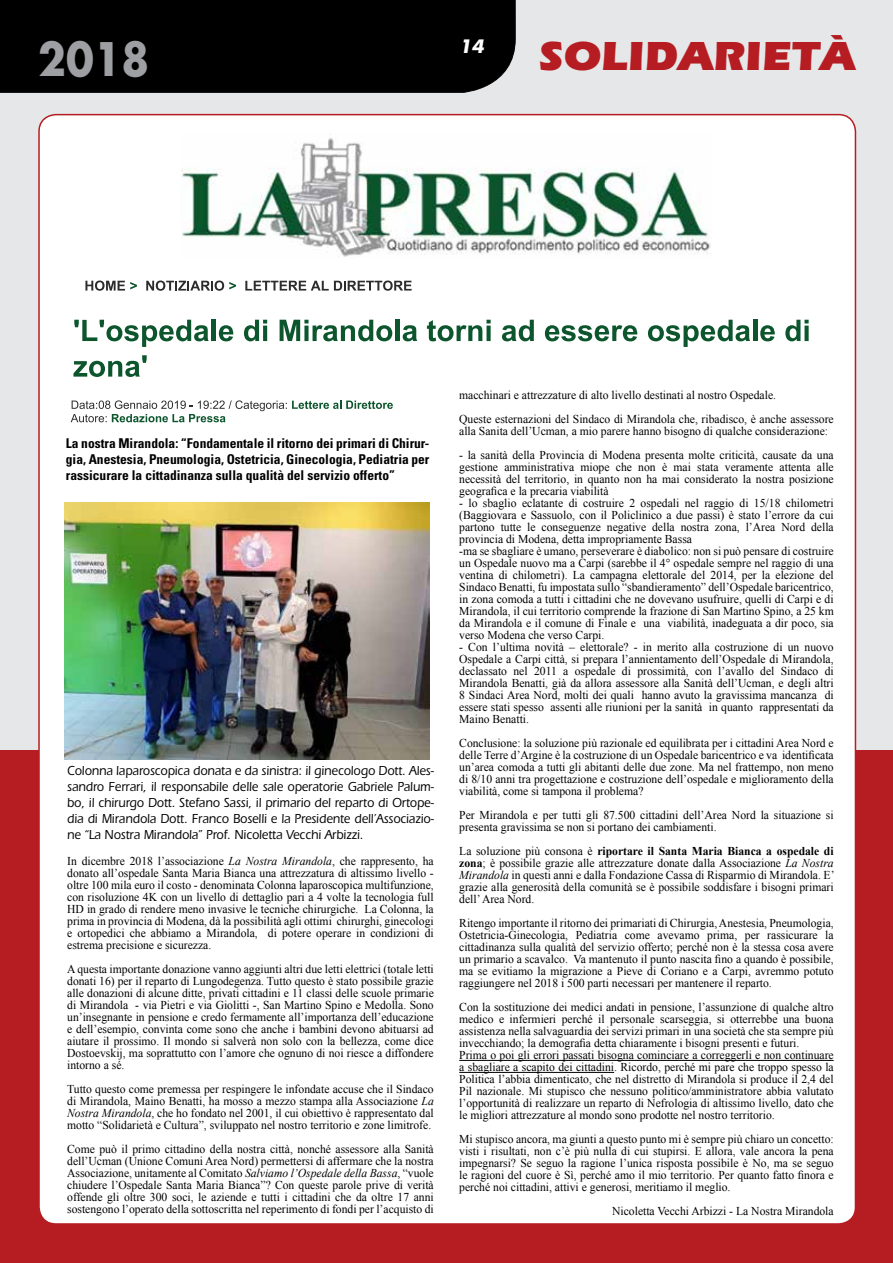
<style>
.page{position:relative;width:893px;height:1263px;background:#fff}
.page>*{position:absolute;margin:0;border:0;box-sizing:border-box;transform-origin:0 0}
.t1{font:700 45px "Futura";color:#9d9fa2;scale:.9 1}
.t2{font:900 42px "Itc Eras";color:#b61d22}
.t3{font:italic 700 18px "Futura";color:#fff}
.t4{font:500 13.5px/16.2px "Itc Eras";color:#000;text-align:justify;scale:.9 1}
.t5{font:700 condensed 13.5px/16.2px "Univers";color:#000;text-align:justify}
.t6{font:12px/12px "Times New Roman";color:#000;text-align:justify}
.s1{font-style:italic}
.s2{font-weight:700}
</style>
<div class="page">
<div style="left:0;top:0;width:893px;height:753px;background:#e6e7e8"></div>
<div style="left:0;top:0;width:516px;height:93px;background:#000"></div>
<div style="left:0;top:750px;width:893px;height:513px;background:#b61d22"></div>
<div style="left:39px;top:115px;width:816px;height:1109px;background:#fff;border-radius:17px"></div>
<img style="left:182px;top:138px;width:529px;height:119px">
<img style="left:64px;top:502px;width:365px;height:257px">
<svg style="left:74px;top:320px;width:135px;height:27px"></svg>
<hr style="left:212px;top:320px;width:4px;height:21px;background:#0c552d">
<svg style="left:219px;top:325px;width:14px;height:16px"></svg>
<svg style="left:244px;top:320px;width:23px;height:21px"></svg>
<svg style="left:263px;top:326px;width:4px;height:15px"></svg>
<svg style="left:280px;top:320px;width:112px;height:21px"></svg>
<div style="left:395px;top:320px;width:5px;height:21px;background:#0c552d"></div>
<svg style="left:403px;top:325px;width:14px;height:16px"></svg>
<svg style="left:427px;top:320px;width:64px;height:21px"></svg>
<div style="left:486px;top:326px;width:5px;height:15px;background:#0c552d"></div>
<svg style="left:502px;top:320px;width:32px;height:21px"></svg>
<svg style="left:545px;top:325px;width:92px;height:16px"></svg>
<svg style="left:648px;top:320px;width:102px;height:27px"></svg>
<hr style="left:753px;top:320px;width:4px;height:21px;background:#0c552d">
<svg style="left:760px;top:325px;width:15px;height:16px"></svg>
<svg style="left:785px;top:320px;width:24px;height:21px"></svg>
<div style="left:804px;top:326px;width:5px;height:15px;background:#0c552d"></div>
<svg style="left:73px;top:355px;width:74px;height:22px"></svg>
<svg style="left:85px;top:280px;width:327px;height:11px"></svg>
<svg style="left:71px;top:400px;width:322px;height:22px"></svg>
<hr style="left:459px;top:1060px;width:375px;height:1px;background:#000">
<hr style="left:459px;top:1072px;width:155px;height:1px;background:#000">
<h1 class="t1" style="left:38px;top:27px;width:125px">2018</h1>
<h2 class="t2" style="left:537px;top:32px;width:319px">SOLIDARIETÀ</h2>
<h3 class="t3" style="left:459px;top:33px;width:26px">14</h3>
<p class="t5" style="left:66px;top:435px;width:365px">La nostra Mirandola: “Fondamentale il ritorno dei primari di Chirur&shy;gia, Anestesia, Pneumologia, Ostetricia, Ginecologia, Pediatria per rassicurare la cittadinanza sulla qualità del servizio offerto”</p>
<p class="t4" style="left:67px;top:762px;width:409px">Colonna laparoscopica donata e da sinistra: il ginecologo Dott. Ales&shy;sandro Ferrari, il responsabile delle sale operatorie Gabriele Palum&shy;bo, il chirurgo Dott. Stefano Sassi, il primario del reparto di Ortope&shy;dia di Mirandola Dott. Franco Boselli e la Presidente dell’Associazio&shy;ne “La Nostra Mirandola” Prof. Nicoletta Vecchi Arbizzi.</p>
<p class="t6" style="left:67px;top:855px;width:368px">In dicembre 2018 l’associazione <span class="s1">La Nostra Mirandola</span>, che rappresento, ha donato all’ospedale Santa Maria Bianca una attrezzatura di altissimo livello - oltre 100 mila euro il costo - denominata Colonna laparoscopica multifunzione, con risoluzione 4K con un livello di dettaglio pari a 4 volte la tecnologia full HD in grado di rendere meno invasive le tecniche chirurgiche. La Colonna, la prima in provincia di Modena, dà la possibilità agli ottimi chirurghi, ginecologi e ortopedici che abbiamo a Mirandola, di potere operare in condizioni di estrema precisione e sicurezza.</p>
<p class="t6" style="left:67px;top:963px;width:368px">A questa importante donazione vanno aggiunti altri due letti elettrici (totale letti donati 16) per il reparto di Lungodegenza. Tutto questo è stato possibile grazie alle donazioni di alcune ditte, privati cittadini e 11 classi delle scuole primarie di Mirandola - via Pietri e via Giolitti -, San Martino Spino e Medolla. Sono un’insegnante in pensione e credo fermamente all’importanza dell’educazione e dell’esempio, convinta come sono che anche i bambini devono abituarsi ad aiutare il prossimo. Il mondo si salverà non solo con la bellezza, come dice Dostoevskij, ma soprattutto con l’amore che ognuno di noi riesce a diffondere intorno a sé.</p>
<p class="t6" style="left:67px;top:1083px;width:368px">Tutto questo come premessa per respingere le infondate accuse che il Sindaco di Mirandola, Maino Benatti, ha mosso a mezzo stampa alla Associazione <span class="s1">La Nostra Mirandola</span>, che ho fondato nel 2001, il cui obiettivo è rappresentato dal motto “Solidarietà e Cultura”, sviluppato nel nostro territorio e zone limitrofe.</p>
<p class="t6" style="left:67px;top:1143px;width:368px">Come può il primo cittadino della nostra città, nonché assessore alla Sanità dell’Ucman (Unione Comuni Area Nord) permettersi di affermare che la nostra Associazione, unitamente al Comitato <span class="s1">Salviamo l’Ospedale della Bassa</span>, “vuole chiudere l’Ospedale Santa Maria Bianca”? Con queste parole prive di verità offende gli oltre 300 soci, le aziende e tutti i cittadini che da oltre 17 anni sostengono l’operato della sottoscritta nel reperimento di fondi per l’acquisto di</p>
<p class="t6" style="left:459px;top:383px;width:376px;line-height:24px">macchinari e attrezzature di alto livello destinati al nostro Ospedale.<br>Queste esternazioni del Sindaco di Mirandola che, ribadisco, è anche assessore</p>
<p class="t6" style="left:459px;top:425px;width:370px">alla Sanita dell’Ucman, a mio parere hanno bisogno di qualche considerazione:</p>
<p class="t6" style="left:459px;top:449px;width:376px">- la sanità della Provincia di Modena presenta molte criticità, causate da una gestione amministrativa miope che non è mai stata veramente attenta alle necessità del territorio, in quanto non ha mai considerato la nostra posizione geografica e la precaria viabilità</p>
<p class="t6" style="left:459px;top:497px;width:376px;text-align:left">- lo sbaglio eclatante di costruire 2 ospedali nel raggio di 15/18 chilometri (Baggiovara e Sassuolo, con il Policlinico a due passi) è stato l’errore da cui partono tutte le conseguenze negative della nostra zona, l’Area Nord della provincia di Modena, detta impropriamente Bassa<br>-ma se sbagliare è umano, perseverare è diabolico: non si può pensare di costruire un Ospedale nuovo ma a Carpi (sarebbe il 4° ospedale sempre nel raggio di una ventina di chilometri). La campagna elettorale del 2014, per la elezione del Sindaco Benatti, fu impostata sullo “sbandieramento” dell’Ospedale baricentrico, in zona comoda a tutti i cittadini che ne dovevano usufruire, quelli di Carpi e di Mirandola, il cui territorio comprende la frazione di San Martino Spino, a 25 km da Mirandola e il comune di Finale e una viabilità, inadeguata a dir poco, sia verso Modena che verso Carpi.</p>
<p class="t6" style="left:459px;top:641px;width:376px">- Con l’ultima novità – elettorale? - in merito alla costruzione di un nuovo Ospedale a Carpi città, si prepara l’annientamento dell’Ospedale di Mirandola, declassato nel 2011 a ospedale di prossimità, con l’avallo del Sindaco di Mirandola Benatti, già da allora assessore alla Sanità dell’Ucman, e degli altri 8 Sindaci Area Nord, molti dei quali hanno avuto la gravissima mancanza di essere stati spesso assenti alle riunioni per la sanità in quanto rappresentati da Maino Benatti.</p>
<p class="t6" style="left:459px;top:737px;width:376px">Conclusione: la soluzione più razionale ed equilibrata per i cittadini Area Nord e delle Terre d’Argine è la costruzione di un Ospedale baricentrico e va identificata un’area comoda a tutti gli abitanti delle due zone. Ma nel frattempo, non meno di 8/10 anni tra progettazione e costruzione dell’ospedale e miglioramento della viabilità, come si tampona il problema?</p>
<p class="t6" style="left:459px;top:809px;width:376px">Per Mirandola e per tutti gli 87.500 cittadini dell’Area Nord la situazione si presenta gravissima se non si portano dei cambiamenti.</p>
<p class="t6" style="left:459px;top:845px;width:377px">La soluzione più consona è <span class="s2">riportare il Santa Maria Bianca a ospedale di zona</span>; è possibile grazie alle attrezzature donate dalla Associazione <span class="s1">La Nostra Mirandola</span> in questi anni e dalla Fondazione Cassa di Risparmio di Mirandola. E’ grazie alla generosità della comunità se è possibile soddisfare i bisogni primari dell’ Area Nord.</p>
<p class="t6" style="left:459px;top:917px;width:376px">Ritengo importante il ritorno dei primariati di Chirurgia, Anestesia, Pneumologia, Ostetricia-Ginecologia, Pediatria come avevamo prima, per rassicurare la cittadinanza sulla qualità del servizio offerto; perché non è la stessa cosa avere un primario a scavalco. Va mantenuto il punto nascita fino a quando è possibile, ma se evitiamo la migrazione a Pieve di Coriano e a Carpi, avremmo potuto raggiungere nel 2018 i 500 parti necessari per mantenere il reparto.</p>
<p class="t6" style="left:459px;top:1001px;width:376px;text-align:left">Con la sostituzione dei medici andati in pensione, l’assunzione di qualche altro medico e infermieri perché il personale scarseggia, si otterrebbe una buona assistenza nella salvaguardia dei servizi primari in una società che sta sempre più invecchiando; la demografia detta chiaramente i bisogni presenti e futuri.<br>Prima o poi gli errori passati bisogna cominciare a correggerli e non continuare a sbagliare a scapito dei cittadini. Ricordo, perché mi pare che troppo spesso la Politica l’abbia dimenticato, che nel distretto di Mirandola si produce il 2,4 del Pil nazionale. Mi stupisco che nessuno politico/amministratore abbia valutato l’opportunità di realizzare un reparto di Nefrologia di altissimo livello, dato che le migliori attrezzature al mondo sono prodotte nel nostro territorio.</p>
<p class="t6" style="left:459px;top:1133px;width:376px">Mi stupisco ancora, ma giunti a questo punto mi è sempre più chiaro un concetto: visti i risultati, non c’è più nulla di cui stupirsi. E allora, vale ancora la pena impegnarsi? Se seguo la ragione l’unica risposta possibile è No, ma se seguo le ragioni del cuore è Sì, perché amo il mio territorio. Per quanto fatto finora e perché noi cittadini, attivi e generosi, meritiamo il meglio.</p>
<p class="t6" style="left:612px;top:1205px;width:223px">Nicoletta Vecchi Arbizzi - La Nostra Mirandola</p>
</div>
